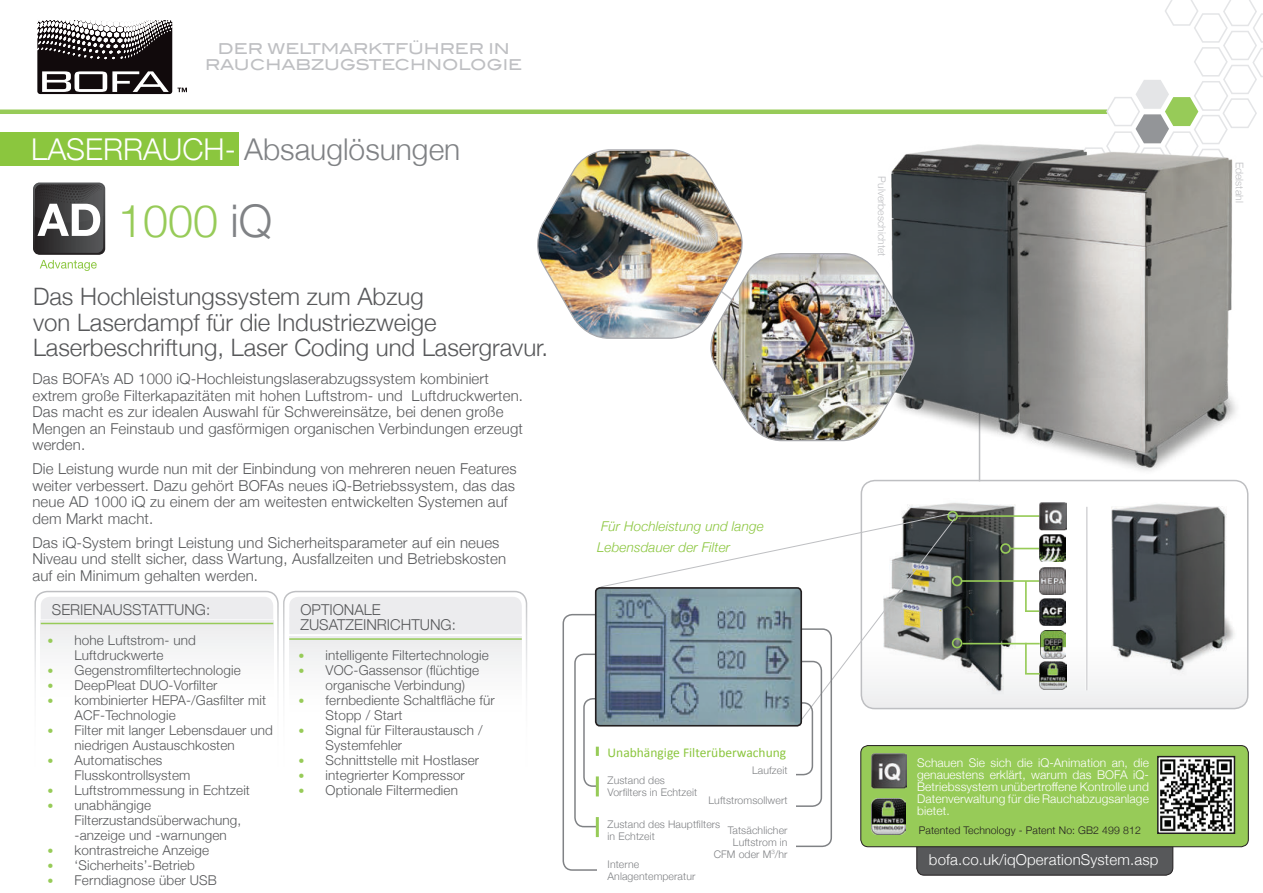
<style>
.page{position:relative;width:1263px;height:893px;background:#fff}
.page>*{position:absolute;margin:0;border:0;box-sizing:border-box;transform-origin:0 0}
.t1{font:300 45px "Helvetica Neue";color:#97cb58}
.t2{font:300 30px "Helvetica Neue";color:#808285}
.t3{font:300 24px/25.5px "Helvetica Neue";color:#57585a}
.t4{font:300 15px/16.5px "Helvetica Neue";letter-spacing:.01em;color:#57585a}
.t5{font:500 15px/16.5px "Blair ITC";color:#bebfc2;text-align:center}
.t6{font:300 15px "Helvetica Neue";letter-spacing:.01em;color:#fff}
.t7{font:300 13.5px/15px "Helvetica Neue";letter-spacing:.01em;color:#57585a}
.t8{font:italic 300 13.5px/21px "Helvetica Neue";letter-spacing:.01em;color:#8bc63e}
.t9{font:13.5px "Calibri";color:#8bc63e}
.t10{font:300 12px/12px "Helvetica Neue";letter-spacing:.01em;color:#fff;text-align:justify}
.t11{font:300 10.5px/12px "Helvetica Neue";letter-spacing:.01em;color:#808285}
.t12{font:300 10.5px "Helvetica Neue";letter-spacing:.01em;color:#231f20}
.t13{font:300 10.5px "Helvetica Neue";color:#bebfc2}
.s1{color:#fff}
.s2{color:#808285}
.s3{font-size:12px;color:#97cb58}
</style>
<div class="page">
<hr style="left:0;top:110px;width:1107px;height:4px;background:#97cb58">
<svg style="left:1015px;top:0;width:248px;height:145px"></svg>
<div style="left:36px;top:19px;width:137px;height:76px;background:#110a0c;border-radius:4px"></div>
<div style="left:36px;top:18px;width:138px;height:78px;border:2px solid #fff;border-radius:4px"></div>
<svg style="left:36px;top:20px;width:137px;height:39px"></svg>
<svg style="left:42px;top:71px;width:127px;height:21px"></svg>
<svg style="left:177px;top:88px;width:10px;height:4px"></svg>
<svg style="left:34px;top:590px;width:245px;height:103px"></svg>
<div style="left:41px;top:620px;width:232px;height:84px;background:#f7f7f8"></div>
<div style="left:41px;top:597px;width:232px;height:22px;background:#ececee"></div>
<hr style="left:41px;top:623px;width:232px;height:1px;background:#97cb58">
<svg style="left:283px;top:590px;width:245px;height:103px"></svg>
<div style="left:289px;top:636px;width:233px;height:84px;background:#f8f8f9"></div>
<div style="left:289px;top:597px;width:233px;height:37px;background:#ececee"></div>
<hr style="left:289px;top:638px;width:233px;height:2px;background:#97cb58">
<svg style="left:33px;top:183px;width:72px;height:88px"></svg>
<div style="left:0;top:133px;width:238px;height:33px;background:#8bc63e"></div>
<hr style="left:979px;top:402px;width:1px;height:79px;background:#bebfc2">
<img style="left:1111px;top:504px;width:114px;height:10px">
<img style="left:920px;top:135px;width:177px;height:310px">
<img style="left:1009px;top:145px;width:231px;height:336px">
<img style="left:902px;top:502px;width:114px;height:12px">
<div style="left:947px;top:511px;width:11px;height:10px;border:2px solid #97cb58;border-radius:50%"></div>
<img style="left:1039px;top:503px;width:27px;height:11px">
<svg style="left:600px;top:514px;width:647px;height:208px"></svg>
<img style="left:537px;top:149px;width:383px;height:293px">
<hr style="left:1085px;top:507px;width:3px;height:183px;background:#fff">
<hr style="left:1086px;top:507px;width:1px;height:183px;background:#bebfc2">
<div style="left:917px;top:779px;width:256px;height:96px;background:#57585a;border-radius:7px"></div>
<div style="left:916px;top:779px;width:257px;height:96px;border:1px solid #231f20;border-radius:7px"></div>
<div style="left:861px;top:746px;width:387px;height:101px;background:#97cb58;border-radius:8px"></div>
<div style="left:861px;top:745px;width:387px;height:102px;border:1px solid #231f20;border-radius:8px"></div>
<svg style="left:1157px;top:755px;width:79px;height:79px;background:#878885"></svg>
<img style="left:871px;top:753px;width:35px;height:36px">
<img style="left:871px;top:798px;width:34px;height:36px">
<div style="left:574px;top:654px;width:78px;height:173px;border:2px solid #808285;border-radius:9px"></div>
<div style="left:745px;top:661px;width:77px;height:146px;border:2px solid #808285;border-radius:9px"></div>
<div style="left:562px;top:614px;width:88px;height:257px;border:2px solid #808285;border-radius:9px"></div>
<div style="left:744px;top:628px;width:88px;height:219px;border:2px solid #808285;border-radius:9px"></div>
<div style="left:583px;top:698px;width:67px;height:89px;border:2px solid #808285;border-radius:9px"></div>
<div style="left:746px;top:702px;width:67px;height:73px;border:2px solid #808285;border-radius:9px"></div>
<div style="left:597px;top:600px;width:199px;height:274px;background:#fff"></div>
<svg style="left:596px;top:747px;width:3px;height:9px"></svg>
<hr style="left:596px;top:776px;width:3px;height:20px;background:#97cb58">
<hr style="left:596px;top:817px;width:3px;height:20px;background:#97cb58">
<img style="left:596px;top:590px;width:205px;height:136px">
<div style="left:595px;top:587px;width:207px;height:139px;border:2px solid #231f20;border-radius:4px"></div>
<p class="t5" style="left:205px;top:40px;width:319px">DER WELTMARKTFÜHRER IN<br>RAUCHABZUGSTECHNOLOGIE</p>
<h2 class="t2" style="left:31px;top:133px;width:431px"><span class="s1">LASERRAUCH-</span> Absauglösungen</h2>
<h1 class="t1" style="left:118px;top:197px;width:156px">1000 <span class="s2">iQ</span></h1>
<h3 class="t3" style="left:33px;top:284px;width:517px">Das Hochleistungssystem zum Abzug<br>von Laserdampf für die Industriezweige<br>Laserbeschriftung, Laser Coding und Lasergravur.</h3>
<p class="t4" style="left:32px;top:371px;width:492px">Das BOFA’s AD 1000 iQ-Hochleistungslaserabzugssystem kombiniert extrem große Filterkapazitäten mit hohen Luftstrom- und Luftdruckwerten.<br>Das macht es zur idealen Auswahl für Schwereinsätze, bei denen große Mengen an Feinstaub und gasförmigen organischen Verbindungen erzeugt werden.</p>
<p class="t4" style="left:32px;top:461px;width:486px">Die Leistung wurde nun mit der Einbindung von mehreren neuen Features weiter verbessert. Dazu gehört BOFAs neues iQ-Betriebssystem, das das neue AD 1000 iQ zu einem der am weitesten entwickelten Systemen auf dem Markt macht.</p>
<p class="t4" style="left:32px;top:535px;width:475px">Das iQ-System bringt Leistung und Sicherheitsparameter auf ein neues<br>Niveau und stellt sicher, dass Wartung, Ausfallzeiten und Betriebskosten auf ein Minimum gehalten werden.</p>
<p class="t4" style="left:52px;top:602px;width:160px">SERIENAUSSTATTUNG:</p>
<p class="t4" style="left:300px;top:603px;width:157px;line-height:15px">OPTIONALE<br>ZUSATZEINRICHTUNG:</p>
<p class="t7" style="left:48px;top:633px;width:150px;text-align:center"><span class="s3">•</span> hohe Luftstrom- und<br>Luftdruckwerte</p>
<p class="t7" style="left:48px;top:661px;width:195px"><span class="s3">•</span> Gegenstromfiltertechnologie</p>
<p class="t7" style="left:48px;top:676px;width:171px"><span class="s3">•</span> DeepPleat DUO-Vorfilter</p>
<p class="t7" style="left:75px;top:691px;width:193px;text-indent:-27px"><span class="s3">•</span> kombinierter HEPA-/Gasfilter mit<br>ACF-Technologie</p>
<p class="t7" style="left:75px;top:723px;width:200px;text-indent:-27px"><span class="s3">•</span> Filter mit langer Lebensdauer und niedrigen Austauschkosten</p>
<p class="t7" style="left:75px;top:753px;width:117px;text-indent:-27px"><span class="s3">•</span> Automatisches<br>Flusskontrollsystem</p>
<p class="t7" style="left:48px;top:783px;width:204px"><span class="s3">•</span> Luftstrommessung in Echtzeit</p>
<p class="t7" style="left:75px;top:798px;width:168px;text-indent:-27px"><span class="s3">•</span> unabhängige<br>Filterzustandsüberwachung, -anzeige und -warnungen</p>
<p class="t7" style="left:48px;top:843px;width:163px"><span class="s3">•</span> kontrastreiche Anzeige</p>
<p class="t7" style="left:48px;top:858px;width:149px"><span class="s3">•</span> ‘Sicherheits’-Betrieb</p>
<p class="t7" style="left:48px;top:873px;width:171px"><span class="s3">•</span> Ferndiagnose über USB</p>
<p class="t7" style="left:299px;top:648px;width:192px"><span class="s3">•</span> intelligente Filtertechnologie</p>
<p class="t7" style="left:326px;top:662px;width:155px;text-indent:-27px"><span class="s3">•</span> VOC-Gassensor (flüchtige organische Verbindung)</p>
<p class="t7" style="left:326px;top:692px;width:171px;text-indent:-27px"><span class="s3">•</span> fernbediente Schaltfläche für<br>Stopp / Start</p>
<p class="t7" style="left:326px;top:723px;width:158px;text-indent:-27px"><span class="s3">•</span> Signal für Filteraustausch /<br>Systemfehler</p>
<p class="t7" style="left:299px;top:753px;width:182px"><span class="s3">•</span> Schnittstelle mit Hostlaser</p>
<p class="t7" style="left:299px;top:768px;width:168px"><span class="s3">•</span> integrierter Kompressor</p>
<p class="t7" style="left:299px;top:783px;width:161px"><span class="s3">•</span> Optionale Filtermedien</p>
<p class="t8" style="left:597px;top:517px;width:168px">Für Hochleistung und lange<br>Lebensdauer der Filter</p>
<p class="t9" style="left:608px;top:748px;width:180px">Unabhängige Filterüberwachung</p>
<p class="t11" style="left:752px;top:765px;width:37px">Laufzeit</p>
<p class="t11" style="left:608px;top:775px;width:91px">Zustand des<br>Vorfilters in Echtzeit</p>
<p class="t11" style="left:608px;top:817px;width:114px">Zustand des Hauptfilters in Echtzeit</p>
<p class="t11" style="left:708px;top:795px;width:81px">Luftstromsollwert</p>
<p class="t11" style="left:714px;top:824px;width:75px;text-align:right">Tatsächlicher<br>Luftstrom in<br>CFM oder M<sup>3</sup>/hr</p>
<p class="t11" style="left:608px;top:858px;width:89px">Interne<br>Anlagentemperatur</p>
<p class="t13" style="left:887px;top:176px;width:82px;rotate:90deg">Pulverbeschichtet</p>
<p class="t13" style="left:1245px;top:162px;width:42px;rotate:90deg">Edelstahl</p>
<p class="t10" style="left:917px;top:756px;width:233px">Schauen Sie sich die iQ-Animation an, die genauestens erklärt, warum das BOFA iQ-Betriebssystem unübertroffene Kontrolle und Datenverwaltung für die Rauchabzugsanlage bietet.</p>
<p class="t12" style="left:919px;top:825px;width:224px">Patented Technology - Patent No: GB2 499 812</p>
<p class="t6" style="left:929px;top:852px;width:231px">bofa.co.uk/iqOperationSystem.asp</p>
</div>
